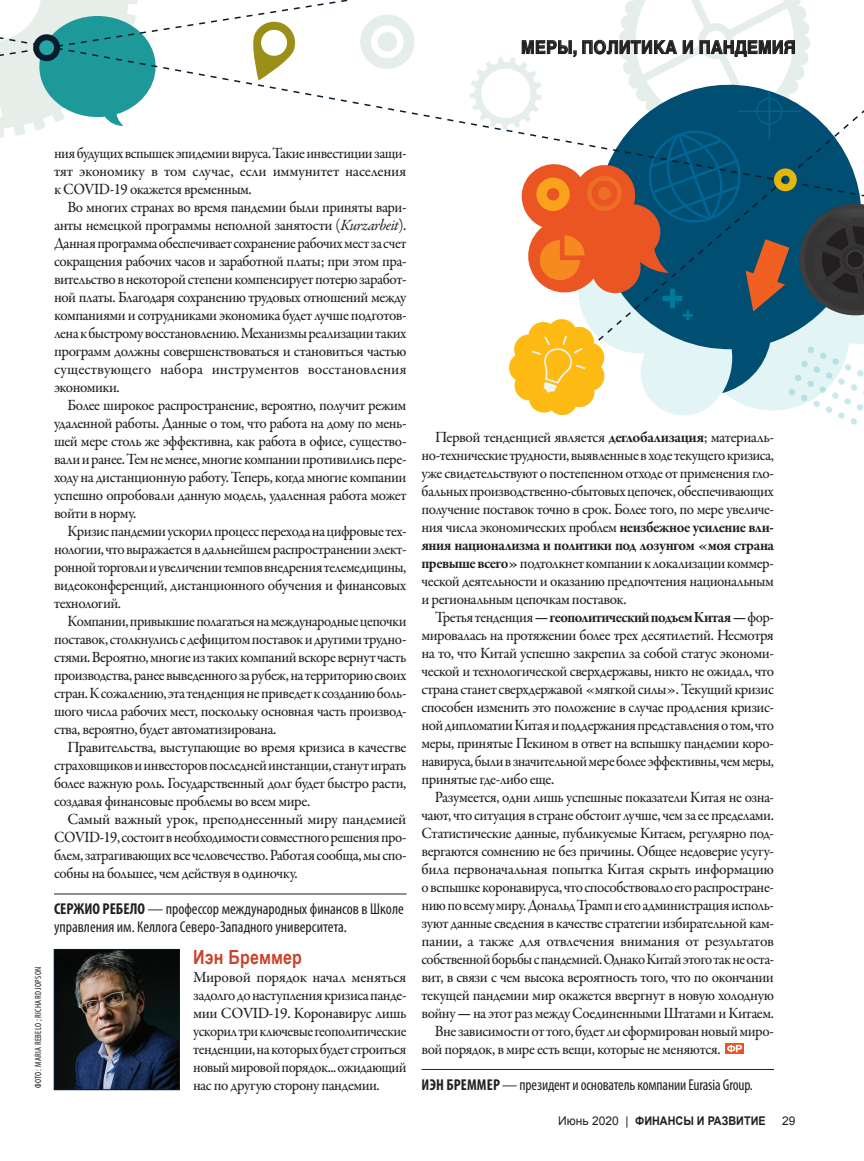
<style>
.page{position:relative;width:864px;height:1161px;background:#fff}
.page>*{position:absolute;margin:0;border:0;box-sizing:border-box;transform-origin:0 0}
.t1{font:700 19.5px "Arial Narrow";letter-spacing:.01em;color:#ca442e}
.t2{font:700 18px "Helvetica Cyr";letter-spacing:.02em;color:#231f20;scale:.9 1}
.t3{font:500 15.75px/18px "Garamond Premr Pro";letter-spacing:-.03em;color:#231f20;text-align:justify;scale:.95 1}
.t4{font:500 15.75px/18px "Garamond Premr Pro";letter-spacing:-.03em;color:#231f20;text-align:justify}
.t5{font:500 15.75px/18px "Garamond Premr Pro";letter-spacing:-.03em;color:#231f20;text-align:justify;scale:.94 1}
.t6{font:500 15.75px/18px "Garamond Premr Pro";letter-spacing:-.03em;color:#231f20;text-align:justify;scale:.93 1}
.t7{font:condensed 15.75px/18px "Myriad Pro";color:#231f20}
.t8{font:500 15.75px "Garamond Premr Pro";letter-spacing:-.03em;color:#231f20;scale:.96 1}
.t9{font:700 12px "Arial";color:#231f20;scale:.9 1}
.t10{font:12px "Arial";color:#231f20}
.t11{font:condensed 9px "Myriad Pro";letter-spacing:.04em;color:#231f20}
.s1{font-weight:400;font-style:italic}
.s2{font-weight:700}
.s3{font-family:"Garamond Premr Pro";font-weight:500;font-stretch:normal}
.s4{font-weight:400}
</style>
<div class="page">
<hr style="left:54px;top:894px;width:352px;height:1px;background:#231f20">
<hr style="left:422px;top:1069px;width:352px;height:1px;background:#231f20">
<svg style="left:726px;top:1043px;width:18px;height:11px"></svg>
<svg style="left:727px;top:1045px;width:15px;height:7px"></svg>
<svg style="left:0;top:0;width:466px;height:138px"></svg>
<div style="left:36px;top:37px;width:21px;height:21px;background:#26a5a5;border-radius:50%"></div>
<div style="left:33px;top:34px;width:27px;height:27px;border:6px solid #091c2d;border-radius:50%"></div>
<img style="left:56px;top:951px;width:122px;height:137px">
<div style="left:54px;top:949px;width:126px;height:141px;border:1px solid #091c2d"></div>
<svg style="left:470px;top:0;width:394px;height:425px"></svg>
<p class="t2" style="left:521px;top:37px;width:307px">МЕРЫ, ПОЛИТИКА И ПАНДЕМИЯ</p>
<p class="t11" style="left:33px;top:1088px;width:123px;rotate:-90deg">ФОТО: MARIA REBELO ; RICHARD JOPSON</p>
<p class="t6" style="left:54px;top:145px;width:381px">ния будущих вспышек эпидемии вируса. Такие инвестиции защи&shy;тят экономику в том случае, если иммунитет населения к COVID-19 окажется временным.</p>
<p class="t3" style="left:54px;top:199px;width:373px;text-indent:14px">Во многих странах во время пандемии были приняты вари&shy;анты немецкой программы неполной занятости (<span class="s1">Kurzarbeit</span>).<br>Данная программа обеспечивает сохранение рабочих мест за счет сокращения рабочих часов и заработной платы; при этом пра&shy;вительство в некоторой степени компенсирует потерю заработ&shy;ной платы. Благодаря сохранению трудовых отношений между компаниями и сотрудниками экономика будет лучше подготов&shy;лена к быстрому восстановлению. Механизмы реализации таких программ должны совершенствоваться и становиться частью существующего набора инструментов восстановления экономики.</p>
<p class="t3" style="left:54px;top:397px;width:373px;text-indent:14px">Более широкое распространение, вероятно, получит режим удаленной работы. Данные о том, что работа на дому по мень&shy;шей мере столь же эффективна, как работа в офисе, существо&shy;вали и ранее. Тем не менее, многие компании противились пере&shy;ходу на дистанционную работу. Теперь, когда многие компании успешно опробовали данную модель, удаленная работа может войти в норму.</p>
<p class="t5" style="left:54px;top:523px;width:377px;text-indent:14px">Кризис пандемии ускорил процесс перехода на цифровые тех&shy;нологии, что выражается в дальнейшем распространении элект&shy;ронной торговли и увеличении темпов внедрения телемедицины, видеоконференций, дистанционного обучения и финансовых технологий.</p>
<p class="t6" style="left:54px;top:613px;width:381px;text-indent:14px">Компании, привыкшие полагаться на международные цепочки поставок, столкнулись с дефицитом поставок и другими трудно&shy;стями. Вероятно, многие из таких компаний вскоре вернут часть производства, ранее выведенного за рубеж, на территорию своих стран. К сожалению, эта тенденция не приведет к созданию боль&shy;шого числа рабочих мест, поскольку основная часть производ&shy;ства, вероятно, будет автоматизирована.</p>
<p class="t4" style="left:54px;top:739px;width:354px;text-indent:14px">Правительства, выступающие во время кризиса в качестве страховщиков и инвесторов последней инстанции, станут играть более важную роль. Государственный долг будет быстро расти, создавая финансовые проблемы во всем мире.</p>
<p class="t4" style="left:54px;top:811px;width:354px;text-indent:14px">Самый важный урок, преподнесенный миру пандемией COVID-19, состоит в необходимости совместного решения про&shy;блем, затрагивающих все человечество. Работая сообща, мы спо&shy;собны на большее, чем действуя в одиночку.</p>
<p class="t7" style="left:54px;top:901px;width:351px"><span class="s2">СЕРЖИО РЕБЕЛО</span> — профессор международных финансов в Школе управления им. Келлога Северо-Западного университета<span class="s3">.</span></p>
<p class="t1" style="left:193px;top:942px;width:110px">Иэн Бреммер</p>
<p class="t4" style="left:193px;top:968px;width:215px">Мировой порядок начал меняться задолго до наступления кризиса панде&shy;мии COVID-19. Коронавирус лишь ускорил три ключевые геополитические тенденции, на которых будет строиться новый мировой порядок... ожидающий</p>
<p class="t3" style="left:193px;top:1076px;width:198px">нас по другую сторону пандемии.</p>
<p class="t4" style="left:422px;top:428px;width:354px;text-indent:14px">Первой тенденцией является <span class="s2">деглобализация</span>; материаль&shy;но-технические трудности, выявленные в ходе текущего кризиса, уже свидетельствуют о постепенном отходе от применения гло&shy;бальных производственно-сбытовых цепочек, обеспечивающих получение поставок точно в срок. Более того, по мере увеличе&shy;ния числа экономических проблем <span class="s2">неизбежное усиление вли&shy;яния национализма и политики под лозунгом «моя страна превыше всего»</span> подтолкнет компании к локализации коммер&shy;ческой деятельности и оказанию предпочтения национальным и региональным цепочкам поставок.</p>
<p class="t5" style="left:422px;top:608px;width:377px;text-indent:14px">Третья тенденция <span class="s2">—геополитический подъем Китая—</span> фор&shy;мировалась на протяжении более трех десятилетий. Несмотря на то, что Китай успешно закрепил за собой статус экономи&shy;ческой и технологической сверхдержавы, никто не ожидал, что страна станет сверхдержавой «мягкой силы». Текущий кризис способен изменить это положение в случае продления кризис&shy;ной дипломатии Китая и поддержания представления о том, что меры, принятые Пекином в ответ на вспышку пандемии коро&shy;навируса, были в значительной мере более эффективны, чем меры, принятые где-либо еще.</p>
<p class="t3" style="left:435px;top:788px;width:358px">Разумеется, одни лишь успешные показатели Китая не озна-</p>
<p class="t3" style="left:422px;top:806px;width:372px">чают, что ситуация в стране обстоит лучше, чем за ее пределами.</p>
<p class="t3" style="left:422px;top:824px;width:373px">Статистические данные, публикуемые Китаем, регулярно под-</p>
<p class="t3" style="left:422px;top:842px;width:373px">вергаются сомнению не без причины. Общее недоверие усугу-</p>
<p class="t4" style="left:422px;top:860px;width:354px">била первоначальная попытка Китая скрыть информацию</p>
<p class="t3" style="left:422px;top:878px;width:373px">о вспышке коронавируса, что способствовало его распростране-</p>
<p class="t5" style="left:422px;top:896px;width:377px">нию по всему миру. Дональд Трамп и его администрация исполь-</p>
<p class="t3" style="left:422px;top:914px;width:373px">зуют данные сведения в качестве стратегии избирательной кам-</p>
<p class="t4" style="left:422px;top:932px;width:354px">пании, а также для отвлечения внимания от результатов</p>
<p class="t6" style="left:422px;top:950px;width:381px">собственной борьбы с пандемией. Однако Китай этого так не оста-</p>
<p class="t8" style="left:422px;top:967px;width:369px">вит, в связи с чем высока вероятность того, что по окончании</p>
<p class="t8" style="left:422px;top:985px;width:369px">текущей пандемии мир окажется ввергнут в новую холодную</p>
<p class="t3" style="left:422px;top:1004px;width:373px">войну <span class="s2">—</span> на этот раз между Соединенными Штатами и Китаем.</p>
<p class="t3" style="left:435px;top:1022px;width:358px">Вне зависимости от того, будет ли сформирован новый миро-</p>
<p class="t3" style="left:422px;top:1040px;width:316px">вой порядок, в мире есть вещи, которые не меняются.</p>
<p class="t7" style="left:422px;top:1076px;width:333px"><span class="s2">ИЭН БРЕММЕР</span> — президент и основатель компании Eurasia Group.</p>
<p class="t9" style="left:558px;top:1113px;width:232px"><span class="s4">Июнь 2020 |</span> ФИНАНСЫ И РАЗВИТИЕ</p>
<p class="t10" style="left:782px;top:1113px;width:15px">29</p>
</div>
